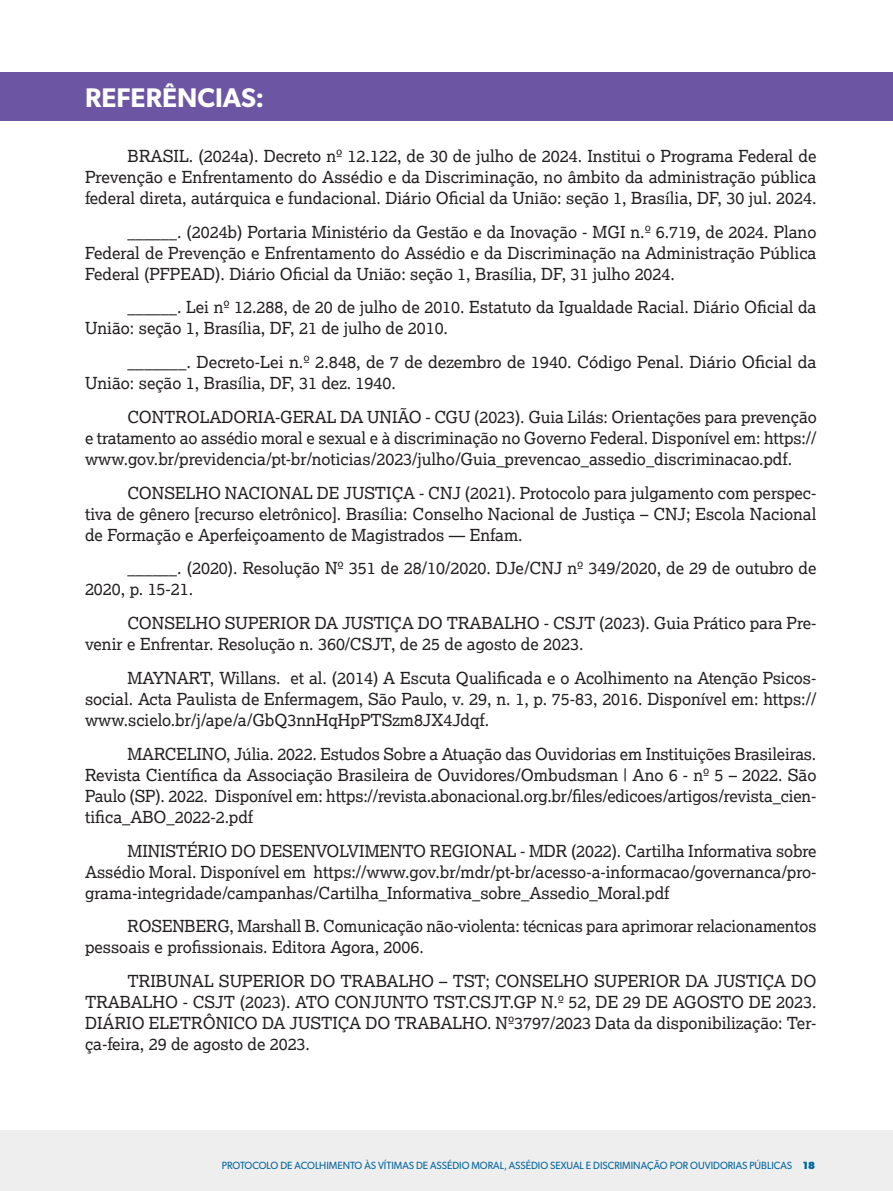
<style>
.page{position:relative;width:893px;height:1191px;background:#fff}
.page>*{position:absolute;margin:0;border:0;box-sizing:border-box;transform-origin:0 0}
.TÍTULO_NÍVEL_1{font:600 27px "Gibson";letter-spacing:.005em;color:#fff}
.TEXTO_CORRENTE{font:16.5px/21px "Lexia";color:#231f20;text-align:justify}
.t1{font:10.5px "Gibson";color:#03659c;scale:.95 1}
.s1{font-weight:700}
</style>
<div class="page">
<div style="left:0;top:1130px;width:893px;height:61px;background:#eeeeef"></div>
<div style="left:0;top:72px;width:893px;height:49px;background:#6c56a4"></div>
<p class="TÍTULO_NÍVEL_1" style="left:85px;top:81px;width:181px">REFERÊNCIAS:</p>
<p class="TEXTO_CORRENTE" style="left:85px;top:145px;width:733px;text-indent:43px">BRASIL. (2024a). Decreto nº 12.122, de 30 de julho de 2024. Institui o Programa Federal de Prevenção e Enfrentamento do Assédio e da Discriminação, no âmbito da administração pública federal direta, autárquica e fundacional. Diário Oficial da União: seção 1, Brasília, DF, 30 jul. 2024.</p>
<p class="TEXTO_CORRENTE" style="left:85px;top:221px;width:733px;text-indent:43px">______. (2024b) Portaria Ministério da Gestão e da Inovação - MGI n.º 6.719, de 2024. Plano Federal de Prevenção e Enfrentamento do Assédio e da Discriminação na Administração Pública Federal (PFPEAD). Diário Oficial da União: seção 1, Brasília, DF, 31 julho 2024.</p>
<p class="TEXTO_CORRENTE" style="left:85px;top:296px;width:733px;text-indent:43px">______. Lei nº 12.288, de 20 de julho de 2010. Estatuto da Igualdade Racial. Diário Oficial da<br>União: seção 1, Brasília, DF, 21 de julho de 2010.</p>
<p class="TEXTO_CORRENTE" style="left:85px;top:351px;width:733px;text-indent:43px">_______. Decreto-Lei n.º 2.848, de 7 de dezembro de 1940. Código Penal. Diário Oficial da<br>União: seção 1, Brasília, DF, 31 dez. 1940.</p>
<p class="TEXTO_CORRENTE" style="left:85px;top:406px;width:733px;text-indent:43px">CONTROLADORIA-GERAL DA UNIÃO - CGU (2023). Guia Lilás: Orientações para prevenção e tratamento ao assédio moral e sexual e à discriminação no Governo Federal. Disponível em: https:// www.gov.br/previdencia/pt-br/noticias/2023/julho/Guia_prevencao_assedio_discriminacao.pdf.</p>
<p class="TEXTO_CORRENTE" style="left:85px;top:482px;width:733px;text-indent:43px">CONSELHO NACIONAL DE JUSTIÇA - CNJ (2021). Protocolo para julgamento com perspec&shy;tiva de gênero [recurso eletrônico]. Brasília: Conselho Nacional de Justiça – CNJ; Escola Nacional de Formação e Aperfeiçoamento de Magistrados — Enfam.</p>
<p class="TEXTO_CORRENTE" style="left:85px;top:557px;width:733px;text-indent:43px">______. (2020). Resolução Nº 351 de 28/10/2020. DJe/CNJ nº 349/2020, de 29 de outubro de<br>2020, p. 15-21.</p>
<p class="TEXTO_CORRENTE" style="left:85px;top:612px;width:733px;text-indent:43px">CONSELHO SUPERIOR DA JUSTIÇA DO TRABALHO - CSJT (2023). Guia Prático para Pre&shy;venir e Enfrentar. Resolução n. 360/CSJT, de 25 de agosto de 2023.</p>
<p class="TEXTO_CORRENTE" style="left:85px;top:667px;width:733px;text-indent:43px">MAYNART, Willans. et al. (2014) A Escuta Qualificada e o Acolhimento na Atenção Psicos&shy;social. Acta Paulista de Enfermagem, São Paulo, v. 29, n. 1, p. 75-83, 2016. Disponível em: https:// www.scielo.br/j/ape/a/GbQ3nnHqHpPTSzm8JX4Jdqf.</p>
<p class="TEXTO_CORRENTE" style="left:85px;top:743px;width:733px;text-indent:43px">MARCELINO, Júlia. 2022. Estudos Sobre a Atuação das Ouvidorias em Instituições Brasileiras.<br>Revista Científica da Associação Brasileira de Ouvidores/Ombudsman | Ano 6 - nº 5 – 2022. São Paulo (SP). 2022. Disponível em: https://revista.abonacional.org.br/files/edicoes/artigos/revista_cien&shy;tifica_ABO_2022-2.pdf</p>
<p class="TEXTO_CORRENTE" style="left:85px;top:839px;width:733px;text-indent:43px">MINISTÉRIO DO DESENVOLVIMENTO REGIONAL - MDR (2022). Cartilha Informativa sobre Assédio Moral. Disponível em https://www.gov.br/mdr/pt-br/acesso-a-informacao/governanca/pro&shy;grama-integridade/campanhas/Cartilha_Informativa_sobre_Assedio_Moral.pdf</p>
<p class="TEXTO_CORRENTE" style="left:85px;top:915px;width:733px;text-indent:43px">ROSENBERG, Marshall B. Comunicação não-violenta: técnicas para aprimorar relacionamentos pessoais e profissionais. Editora Agora, 2006.</p>
<p class="TEXTO_CORRENTE" style="left:85px;top:970px;width:733px;text-indent:43px">TRIBUNAL SUPERIOR DO TRABALHO – TST; CONSELHO SUPERIOR DA JUSTIÇA DO TRABALHO - CSJT (2023). ATO CONJUNTO TST.CSJT.GP N.º 52, DE 29 DE AGOSTO DE 2023.<br>DIÁRIO ELETRÔNICO DA JUSTIÇA DO TRABALHO. Nº3797/2023 Data da disponibilização: Ter&shy;ça-feira, 29 de agosto de 2023.</p>
<p class="t1" style="left:222px;top:1159px;width:626px">PROTOCOLO DE ACOLHIMENTO ÀS VÍTIMAS DE ASSÉDIO MORAL, ASSÉDIO SEXUAL E DISCRIMINAÇÃO POR OUVIDORIAS PÚBLICAS <span class="s1">18</span></p>
</div>
